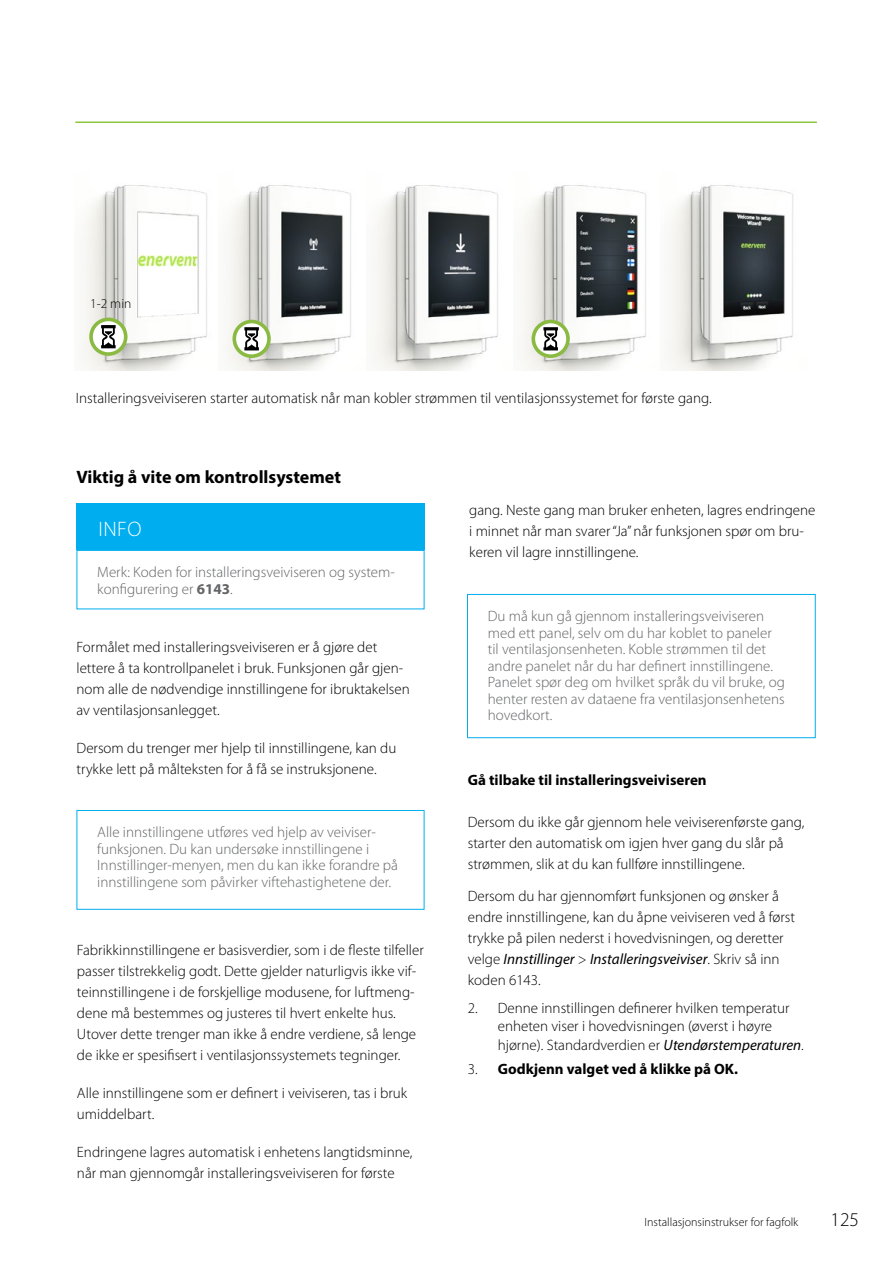
<style>
.page{position:relative;width:893px;height:1263px;background:#fff}
.page>*{position:absolute;margin:0;border:0;box-sizing:border-box;transform-origin:0 0}
.t1{font:300 21px "Myriad Pro";color:#fff}
.t2{font:300 19.5px "Myriad Pro";color:#000}
.t3{font:700 18px "Myriad Pro";color:#000}
.t4{font:300 15px/21px "Myriad Pro";color:#000}
.t5{font:300 15px/16.5px "Myriad Pro";color:#636466}
.t6{font:700 15px "Myriad Pro";color:#000}
.t7{font:300 13.5px "Myriad Pro";color:#000}
.t8{font:300 12px "Myriad Pro";color:#000}
.s1{font-weight:700}
.s2{font-weight:400;font-style:italic}
.s3{font-weight:300}
</style>
<div class="page">
<hr style="left:76px;top:121px;width:740px;height:2px;background:#8dc63f">
<div style="left:77px;top:550px;width:347px;height:59px;background:#fff;border:1px solid #00aeef"></div>
<div style="left:77px;top:810px;width:347px;height:100px;background:#fff;border:1px solid #00aeef"></div>
<div style="left:467px;top:594px;width:349px;height:144px;background:#fff;border:1px solid #00aeef"></div>
<div style="left:77px;top:503px;width:348px;height:47px;background:#00aeef"></div>
<img style="left:84px;top:185px;width:123px;height:185px">
<img style="left:228px;top:185px;width:565px;height:185px">
<svg style="left:91px;top:319px;width:35px;height:35px"></svg>
<div style="left:89px;top:318px;width:39px;height:38px;border:4px solid #8aba41;border-radius:50%"></div>
<svg style="left:101px;top:325px;width:15px;height:23px"></svg>
<svg style="left:234px;top:321px;width:35px;height:35px"></svg>
<div style="left:232px;top:320px;width:39px;height:38px;border:4px solid #8aba41;border-radius:50%"></div>
<svg style="left:244px;top:327px;width:15px;height:23px"></svg>
<svg style="left:533px;top:321px;width:35px;height:35px"></svg>
<div style="left:531px;top:320px;width:39px;height:38px;border:4px solid #8aba41;border-radius:50%"></div>
<svg style="left:543px;top:327px;width:15px;height:23px"></svg>
<p class="t7" style="left:90px;top:295px;width:43px">1-2 min</p>
<p class="t4" style="left:76px;top:387px;width:637px">Installeringsveiviseren starter automatisk når man kobler strømmen til ventilasjonssystemet for første gang.</p>
<p class="t3" style="left:77px;top:465px;width:266px">Viktig å vite om kontrollsystemet</p>
<h1 class="t1" style="left:99px;top:516px;width:44px">INFO</h1>
<p class="t5" style="left:97px;top:564px;width:299px">Merk: Koden for installeringsveiviseren og system&shy;konfigurering er <span class="s1">6143</span>.</p>
<p class="t4" style="left:77px;top:636px;width:335px">Formålet med installeringsveiviseren er å gjøre det lettere å ta kontrollpanelet i bruk. Funksjonen går gjen&shy;nom alle de nødvendige innstillingene for ibruktakelsen av ventilasjonsanlegget.</p>
<p class="t4" style="left:77px;top:737px;width:321px">Dersom du trenger mer hjelp til innstillingene, kan du trykke lett på målteksten for å få se instruksjonene.</p>
<p class="t5" style="left:97px;top:824px;width:302px">Alle innstillingene utføres ved hjelp av veiviser&shy;funksjonen. Du kan undersøke innstillingene i Innstillinger-menyen, men du kan ikke forandre på innstillingene som påvirker viftehastighetene der.</p>
<p class="t4" style="left:77px;top:939px;width:348px">Fabrikkinnstillingene er basisverdier, som i de fleste tilfeller passer tilstrekkelig godt. Dette gjelder naturligvis ikke vif&shy;teinnstillingene i de forskjellige modusene, for luftmeng&shy;dene må bestemmes og justeres til hvert enkelte hus.<br>Utover dette trenger man ikke å endre verdiene, så lenge de ikke er spesifisert i ventilasjonssystemets tegninger.</p>
<p class="t4" style="left:77px;top:1082px;width:332px">Alle innstillingene som er definert i veiviseren, tas i bruk umiddelbart.</p>
<p class="t4" style="left:77px;top:1141px;width:337px">Endringene lagres automatisk i enhetens langtidsminne, når man gjennomgår installeringsveiviseren for første</p>
<p class="t4" style="left:469px;top:499px;width:348px">gang. Neste gang man bruker enheten, lagres endringene i minnet når man svarer “Ja” når funksjonen spør om bru&shy;keren vil lagre innstillingene.</p>
<p class="t5" style="left:488px;top:608px;width:299px">Du må kun gå gjennom installeringsveiviseren med ett panel, selv om du har koblet to paneler til ventilasjonsenheten. Koble strømmen til det andre panelet når du har definert innstillingene.<br>Panelet spør deg om hvilket språk du vil bruke, og henter resten av dataene fra ventilasjonsenhetens hovedkort.</p>
<p class="t6" style="left:468px;top:770px;width:240px">Gå tilbake til installeringsveiviseren</p>
<p class="t4" style="left:468px;top:811px;width:338px">Dersom du ikke går gjennom hele veiviserenførste gang, starter den automatisk om igjen hver gang du slår på strømmen, slik at du kan fullføre innstillingene.</p>
<p class="t4" style="left:468px;top:885px;width:329px">Dersom du har gjennomført funksjonen og ønsker å endre innstillingene, kan du åpne veiviseren ved å først trykke på pilen nederst i hovedvisningen, og deretter velge <span class="s2">Innstillinger</span> &gt; <span class="s2">Installeringsveiviser</span>. Skriv så inn koden 6143.</p>
<p class="t4" style="left:498px;top:998px;width:308px;line-height:18.9px;text-indent:-30px">2. Denne innstillingen definerer hvilken temperatur enheten viser i hovedvisningen (øverst i høyre hjørne). Standardverdien er <span class="s2">Utendørstemperaturen</span>.</p>
<p class="t6" style="left:468px;top:1059px;width:272px"><span class="s3">3.</span> Godkjenn valget ved å klikke på OK.</p>
<p class="t8" style="left:644px;top:1215px;width:155px">Installasjonsinstrukser for fagfolk</p>
<h2 class="t2" style="left:831px;top:1208px;width:30px">125</h2>
</div>
